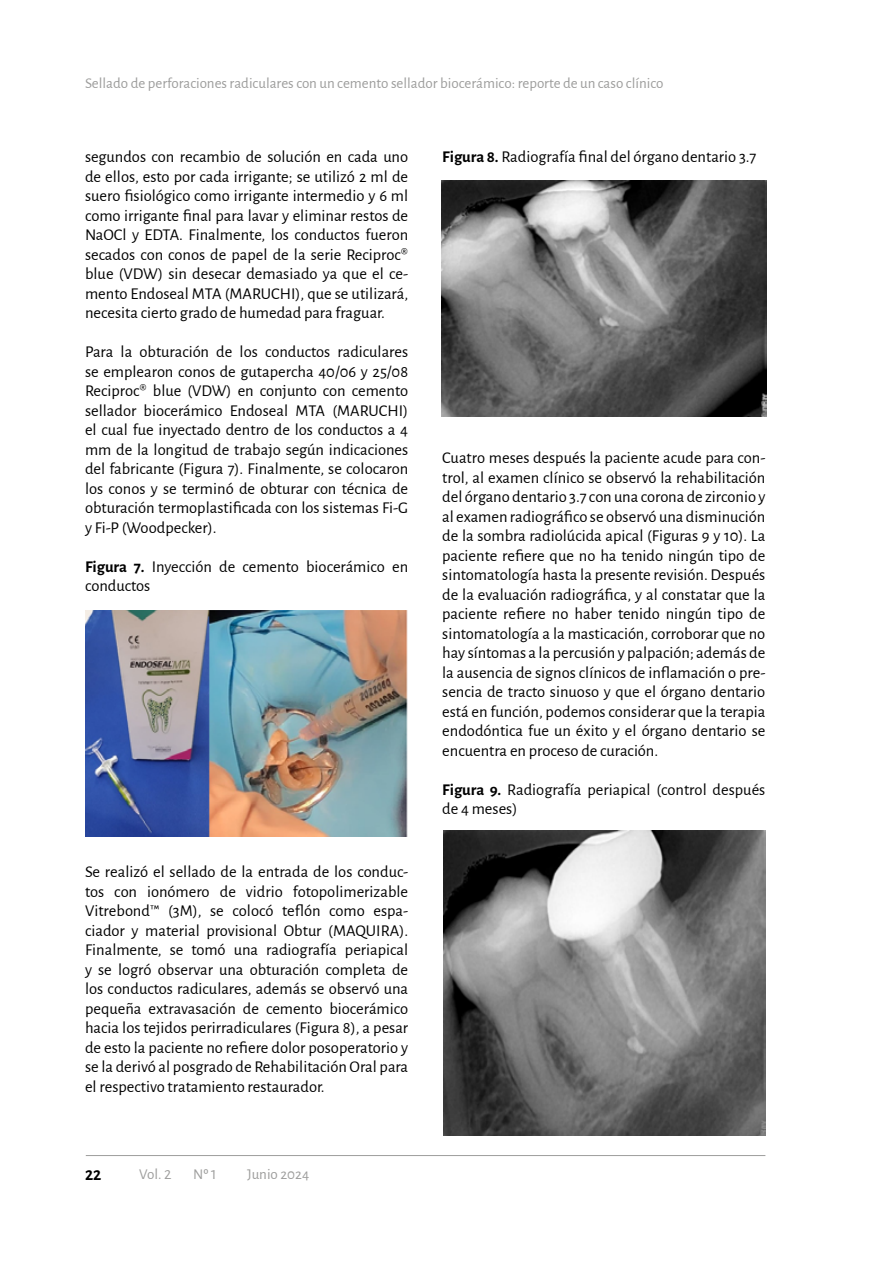
<style>
.page{position:relative;width:893px;height:1263px;background:#fff}
.page>*{position:absolute;margin:0;border:0;box-sizing:border-box;transform-origin:0 0}
.t1{font:16.5px/19.5px "Alegreya Sans";color:#000;text-align:justify}
.t2{font:700 16.5px "Alegreya Sans";color:#000}
.t3{font:15px "Alegreya Sans";color:#9d9d9c}
.s1{font-weight:700}
</style>
<div class="page">
<hr style="left:86px;top:1155px;width:679px;height:1px;background:#9d9d9c">
<img style="left:85px;top:610px;width:323px;height:227px">
<img style="left:442px;top:180px;width:324px;height:237px">
<img style="left:444px;top:830px;width:321px;height:305px">
<p class="t3" style="left:85px;top:73px;width:580px">Sellado de perforaciones radiculares con un cemento sellador biocerámico: reporte de un caso clínico</p>
<p class="t1" style="left:85px;top:146px;width:325px">segundos con recambio de solución en cada uno de ellos, esto por cada irrigante; se utilizó 2 ml de suero fisiológico como irrigante intermedio y 6 ml como irrigante final para lavar y eliminar restos de NaOCl y EDTA. Finalmente, los conductos fueron secados con conos de papel de la serie Reciproc® blue (VDW) sin desecar demasiado ya que el ce&shy;mento Endoseal MTA (MARUCHI), que se utilizará, necesita cierto grado de humedad para fraguar.</p>
<p class="t1" style="left:85px;top:341px;width:325px">Para la obturación de los conductos radiculares se emplearon conos de gutapercha 40/06 y 25/08<br>Reciproc® blue (VDW) en conjunto con cemento sellador biocerámico Endoseal MTA (MARUCHI) el cual fue inyectado dentro de los conductos a 4 mm de la longitud de trabajo según indicaciones del fabricante (Figura 7). Finalmente, se colocaron los conos y se terminó de obturar con técnica de obturación termoplastificada con los sistemas Fi-G y Fi-P (Woodpecker).</p>
<p class="t1" style="left:85px;top:556px;width:325px"><span class="s1">Figura 7.</span> Inyección de cemento biocerámico en conductos</p>
<p class="t1" style="left:85px;top:861px;width:325px">Se realizó el sellado de la entrada de los conduc&shy;tos con ionómero de vidrio fotopolimerizable Vitrebond™ (3M), se colocó teflón como espa&shy;ciador y material provisional Obtur (MAQUIRA).<br>Finalmente, se tomó una radiografía periapical y se logró observar una obturación completa de los conductos radiculares, además se observó una pequeña extravasación de cemento biocerámico hacia los tejidos perirradiculares (Figura 8), a pesar de esto la paciente no refiere dolor posoperatorio y se la derivó al posgrado de Rehabilitación Oral para el respectivo tratamiento restaurador.</p>
<p class="t2" style="left:85px;top:1162px;width:18px">22</p>
<p class="t3" style="left:139px;top:1163px;width:34px">Vol. 2</p>
<p class="t3" style="left:193px;top:1163px;width:25px">No 1</p>
<p class="t3" style="left:247px;top:1163px;width:63px">Junio 2024</p>
<p class="t1" style="left:442px;top:146px;width:316px"><span class="s1">Figura 8.</span> Radiografía final del órgano dentario 3.7</p>
<p class="t1" style="left:442px;top:447px;width:325px">Cuatro meses después la paciente acude para con&shy;trol, al examen clínico se observó la rehabilitación del órgano dentario 3.7 con una corona de zirconio y al examen radiográfico se observó una disminución de la sombra radiolúcida apical (Figuras 9 y 10). La paciente refiere que no ha tenido ningún tipo de sintomatología hasta la presente revisión. Después de la evaluación radiográfica, y al constatar que la paciente refiere no haber tenido ningún tipo de sintomatología a la masticación, corroborar que no hay síntomas a la percusión y palpación; además de la ausencia de signos clínicos de inflamación o pre&shy;sencia de tracto sinuoso y que el órgano dentario está en función, podemos considerar que la terapia endodóntica fue un éxito y el órgano dentario se encuentra en proceso de curación.</p>
<p class="t1" style="left:442px;top:779px;width:325px"><span class="s1">Figura 9.</span> Radiografía periapical (control después de 4 meses)</p>
</div>
